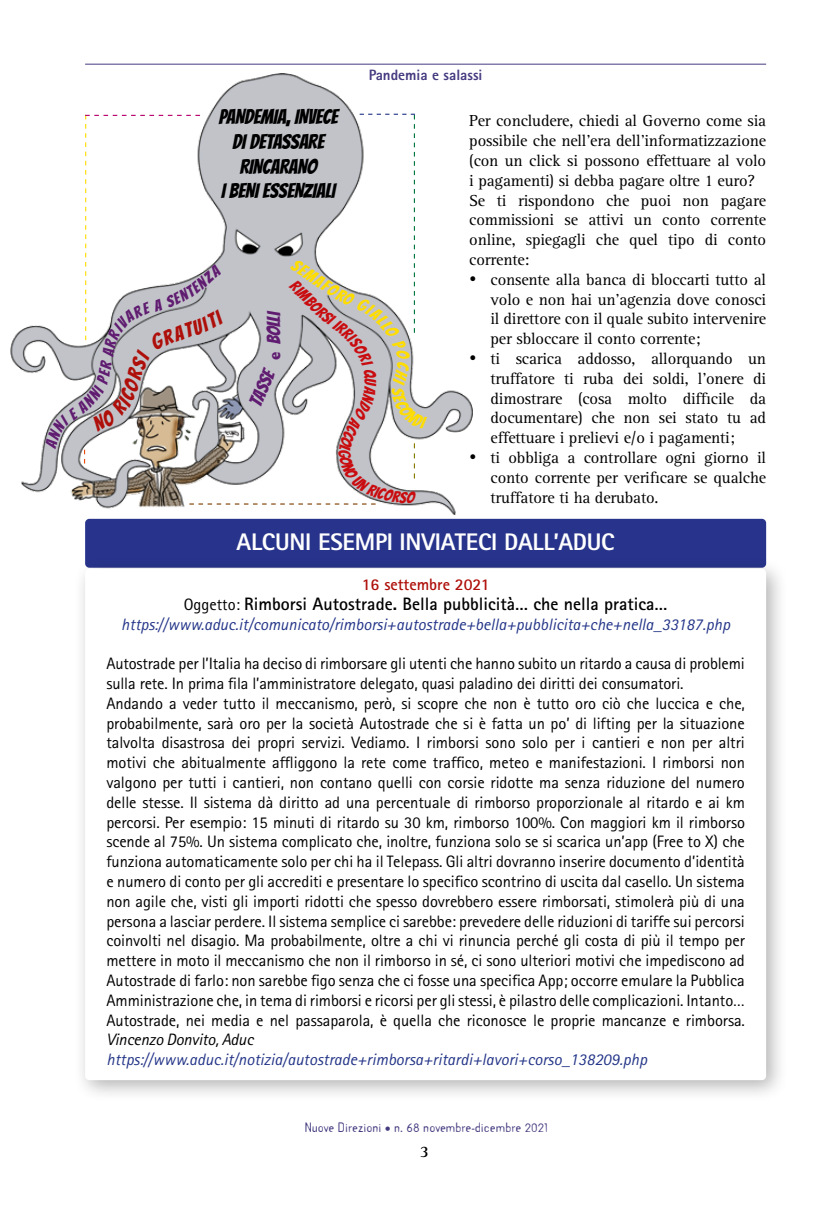
<style>
.page{position:relative;width:830px;height:1212px;background:#fff}
.page>*{position:absolute;margin:0;border:0;box-sizing:border-box;transform-origin:0 0}
.t1{font:800 24px "Rotis Sans Serif";letter-spacing:-.01em;color:#fff}
.t2{font:20.4px/24.6px "Bangers";color:#000;text-align:center}
.t3{font:18.6px "Bangers";color:#601c70}
.t4{font:700 18px "Rotis Sans Serif";color:#000}
.t5{font:16.5px/19.8px "Rotis Sans Serif";letter-spacing:-.005em;color:#000}
.t6{font:16.5px/19.8px "Rotis Serif";letter-spacing:-.01em;color:#000;text-align:justify}
.t7{font:italic 16.5px "Rotis Sans Serif";color:#243588}
.t8{font:italic 16.5px "Rotis Sans Serif";letter-spacing:-.01em;color:#000}
.t9{font:700 16.5px "Rotis Sans Serif";color:#ae0f0a}
.t10{font:700 16.5px "Rotis Serif";color:#000}
.t11{font:15.9px "Bangers";color:#c90c0f}
.t12{font:800 15px "Rotis Sans Serif";color:#443b80}
.t13{font:12px "Template Gothic OT";color:#443b80}
.s1{font-weight:400;font-size:16.5px}
.s2{font-family:"Abadi";font-weight:800;font-stretch:condensed;font-size:17.7px}
.s3{font-family:"Rotis Semi Serif"}
</style>
<div class="page">
<hr style="left:85px;top:64px;width:680px;height:1px;background:#443b80">
<div style="left:85px;top:519px;width:680px;height:49px;background:#28348b;border-radius:4px"></div>
<div style="left:73px;top:557px;width:715px;height:546px;background:#000;opacity:.3"></div>
<div style="left:85px;top:569px;width:680px;height:511px;background:#fff;border-radius:4px"></div>
<img style="left:10px;top:73px;width:462px;height:442px">
<svg style="left:44px;top:114px;width:383px;height:391px"></svg>
<p class="t12" style="left:368px;top:66px;width:115px">Pandemia e salassi</p>
<p class="t2" style="left:218px;top:105px;width:121px">PANDEMIA, INVECE<br>DI DETASSARE<br>RINCARANO<br>I BENI ESSENZIALI</p>
<p class="t6" style="left:469px;top:112px;width:298px;text-align:left">Per concludere, chiedi al Governo come sia possibile che nell’era dell’informatizzazione (con un click si possono effettuare al volo i pagamenti) si debba pagare oltre 1 euro?<br>Se ti rispondono che puoi non pagare commissioni se attivi un conto corrente online, spiegagli che quel tipo di conto corrente:</p>
<p class="t6" style="left:490px;top:270px;width:277px;text-indent:-21px">• consente alla banca di bloccarti tutto al volo e non hai un’agenzia dove conosci il direttore con il quale subito intervenire per sbloccare il conto corrente;</p>
<p class="t6" style="left:490px;top:349px;width:277px;text-indent:-21px">• ti scarica addosso, allorquando un truffatore ti ruba dei soldi, l’onere di dimostrare (cosa molto difficile da documentare) che non sei stato tu ad effettuare i prelievi e/o i pagamenti;</p>
<p class="t6" style="left:490px;top:448px;width:277px;text-indent:-21px">• ti obbliga a controllare ogni giorno il conto corrente per verificare se qualche truffatore ti ha derubato.</p>
<h1 class="t1" style="left:236px;top:527px;width:379px">ALCUNI ESEMPI INVIATECI DALL’ADUC</h1>
<p class="t9" style="left:361px;top:574px;width:129px">16 settembre 2021</p>
<p class="t4" style="left:184px;top:592px;width:485px"><span class="s1">Oggetto:</span> Rimborsi Autostrade. Bella pubblicità… che nella pratica…</p>
<p class="t7" style="left:121px;top:614px;width:610px">https://www.aduc.it/comunicato/rimborsi+autostrade+bella+pubblicita+che+nella_33187.php</p>
<p class="t5" style="left:106px;top:653px;width:639px">Autostrade per l’Italia ha deciso di rimborsare gli utenti che hanno subito un ritardo a causa di problemi sulla rete. In prima fila l’amministratore delegato, quasi paladino dei diritti dei consumatori.<br>Andando a veder tutto il meccanismo, però, si scopre che non è tutto oro ciò che luccica e che, probabilmente, sarà oro per la società Autostrade che si è fatta un po’ di lifting per la situazione talvolta disastrosa dei propri servizi. Vediamo. I rimborsi sono solo per i cantieri e non per altri motivi che abitualmente affliggono la rete come traffico, meteo e manifestazioni. I rimborsi non valgono per tutti i cantieri, non contano quelli con corsie ridotte ma senza riduzione del numero delle stesse. Il sistema dà diritto ad una percentuale di rimborso proporzionale al ritardo e ai km percorsi. Per esempio: 15 minuti di ritardo su 30 km, rimborso 100%. Con maggiori km il rimborso scende al 75%. Un sistema complicato che, inoltre, funziona solo se si scarica un’app (Free to X) che funziona automaticamente solo per chi ha il Telepass. Gli altri dovranno inserire documento d’identità e numero di conto per gli accrediti e presentare lo specifico scontrino di uscita dal casello. Un sistema non agile che, visti gli importi ridotti che spesso dovrebbero essere rimborsati, stimolerà più di una persona a lasciar perdere. Il sistema semplice ci sarebbe: prevedere delle riduzioni di tariffe sui percorsi coinvolti nel disagio. Ma probabilmente, oltre a chi vi rinuncia perché gli costa di più il tempo per mettere in moto il meccanismo che non il rimborso in sé, ci sono ulteriori motivi che impediscono ad Autostrade di farlo: non sarebbe figo senza che ci fosse una specifica App; occorre emulare la Pubblica Amministrazione che, in tema di rimborsi e ricorsi per gli stessi, è pilastro delle complicazioni. Intanto… Autostrade, nei media e nel passaparola, è quella che riconosce le proprie mancanze e rimborsa.</p>
<p class="t8" style="left:106px;top:1030px;width:148px">Vincenzo Donvito, Aduc</p>
<p class="t7" style="left:106px;top:1050px;width:542px">https://www.aduc.it/notizia/autostrade+rimborsa+ritardi+lavori+corso_138209.php</p>
<p class="t3" style="left:263px;top:360px;width:50px;rotate:-90deg"><span class="s2">e</span> Bolli</p>
<p class="t3" style="left:245px;top:401px;width:39px;rotate:-66deg">Tasse</p>
<p class="t11" style="left:379px;top:378px;width:10px;rotate:90deg">u</p>
<p class="t13" style="left:304px;top:1121px;width:245px">Nuove Direzioni <span class="s3">•</span> n. 68 novembre-dicembre 2021</p>
<p class="t10" style="left:419px;top:1142px;width:11px">3</p>
</div>
